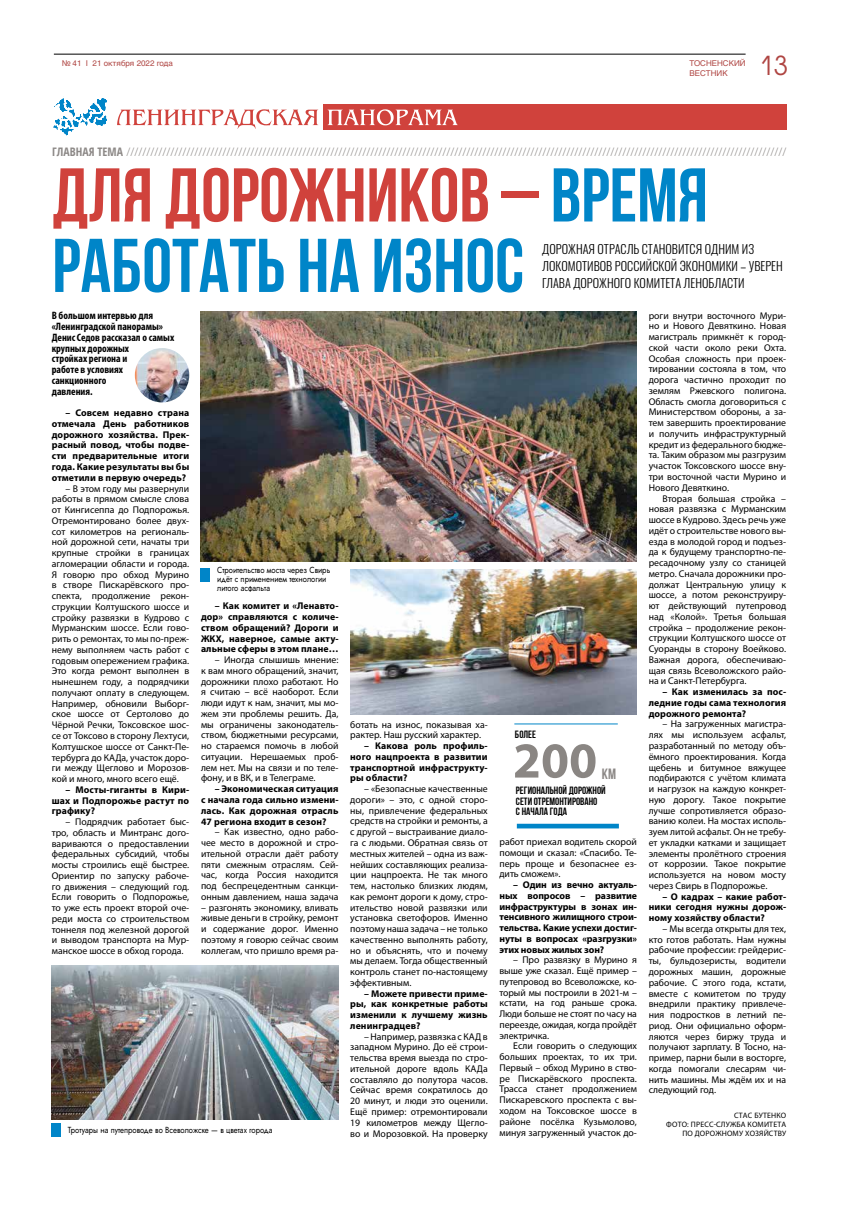
<style>
.page{position:relative;width:842px;height:1214px;background:#fff}
.page>*{position:absolute;margin:0;border:0;box-sizing:border-box;transform-origin:0 0}
.t1{font:700 75.9px/70.4px "Bebas Neue";color:#0085c8}
.t2{font:700 50.6px "Myriad Pro";color:#8a8683}
.t3{font:26px "Avant Garde Gothic C";color:#af4542}
.t4{font:700 14.8px "Bebas Neue";color:#8c8886}
.t5{font:300 12.2px/17.1px "Oswald";color:#000}
.t6{font:300 11.7px "Open Sans";color:#8c8886}
.t7{font:700 condensed 10.8px/10.8px "Myriad Pro";color:#000}
.t8{font:700 10.5px/10.5px "Bebas Neue";color:#000}
.t9{font:9.8px/10.8px "Myriad Pro";color:#000;text-align:justify}
.t10{font:700 9.8px/10.8px "Myriad Pro";letter-spacing:.01em;color:#000;text-align:justify}
.t11{font:8.8px/8.8px "Jost";color:#000;scale:.87 1}
.t12{font:8px/9.6px "Helvetica C";color:#af4542}
.t13{font:7.8px/8.8px "Myriad Pro";letter-spacing:.02em;color:#000;text-align:right}
.s1{font-family:"Open Sans Condensed";font-weight:700}
.s2{color:#d0423c}
</style>
<div class="page">
<hr style="left:54px;top:54px;width:692px;height:1px;background:#000">
<div style="left:323px;top:104px;width:464px;height:25px;background:#d0423c"></div>
<svg style="left:117px;top:109px;width:201px;height:20px"></svg>
<svg style="left:327px;top:109px;width:131px;height:16px"></svg>
<svg style="left:53px;top:98px;width:54px;height:38px"></svg>
<div style="left:517px;top:823px;width:102px;height:5px;background:#0085c8"></div>
<hr style="left:514px;top:723px;width:104px;height:1px;background:#0085c8">
<img style="left:201px;top:311px;width:436px;height:250px">
<img style="left:52px;top:965px;width:286px;height:154px">
<img style="left:135px;top:348px;width:54px;height:54px;border-radius:27px">
<img style="left:350px;top:569px;width:287px;height:145px">
<div style="left:201px;top:567px;width:9px;height:14px;background:#0085c8"></div>
<div style="left:52px;top:1122px;width:9px;height:14px;background:#0085c8"></div>
<p class="t12" style="left:62px;top:59px;width:112px">№ 41 I 21 октября 2022 года</p>
<p class="t12" style="left:689px;top:59px;width:58px">ТОСНЕНСКИЙ<br>ВЕСТНИК</p>
<h3 class="t3" style="left:759px;top:50px;width:30px">13</h3>
<p class="t6" style="left:52px;top:143px;width:736px"><span class="s1">ГЛАВНАЯ ТЕМА</span> /////////////////////////////////////////////////////////////////////////////////////////////////////////////////////////////////////////////////////////////////////</p>
<h1 class="t1" style="left:52px;top:158px;width:657px"><span class="s2">ДЛЯ ДОРОЖНИКОВ –</span> ВРЕМЯ<br>РАБОТАТЬ НА ИЗНОС</h1>
<p class="t5" style="left:542px;top:239px;width:242px">ДОРОЖНАЯ ОТРАСЛЬ СТАНОВИТСЯ ОДНИМ ИЗ<br>ЛОКОМОТИВОВ РОССИЙСКОЙ ЭКОНОМИКИ – УВЕРЕН<br>ГЛАВА ДОРОЖНОГО КОМИТЕТА ЛЕНОБЛАСТИ</p>
<p class="t7" style="left:52px;top:310px;width:124px">В большом интервью для «Ленинградской панорамы»<br>Денис Седов рассказал о самых крупных дорожных<br>стройках региона и<br>работе в условиях санкционного<br>давления.</p>
<p class="t10" style="left:52px;top:407px;width:139px;text-indent:14px">– Совсем недавно страна отмечала День работников дорожного хозяйства. Прек&shy;расный повод, чтобы подве&shy;сти предварительные итоги года. Какие результаты вы бы отметили в первую очередь?</p>
<p class="t9" style="left:52px;top:482px;width:139px;text-indent:14px">– В этом году мы развернули работы в прямом смысле слова от Кингисеппа до Подпорожья.<br>Отремонтировано более двух&shy;сот километров на региональ&shy;ной дорожной сети, начаты три крупные стройки в границах агломерации области и города.<br>Я говорю про обход Мурино в створе Пискарёвского про&shy;спекта, продолжение рекон&shy;струкции Колтушского шоссе и стройку развязки в Кудрово с Мурманским шоссе. Если гово&shy;рить о ремонтах, то мы по-преж&shy;нему выполняем часть работ с годовым опережением графика.<br>Это когда ремонт выполнен в нынешнем году, а подрядчики получают оплату в следующем.<br>Например, обновили Выборг&shy;ское шоссе от Сертолово до Чёрной Речки, Токсовское шос&shy;се от Токсово в сторону Лехтуси, Колтушское шоссе от Санкт-Пе&shy;тербурга до КАДа, участок доро&shy;ги между Щеглово и Морозов&shy;кой и много, много всего ещё.</p>
<p class="t10" style="left:52px;top:783px;width:139px;text-indent:14px">– Мосты-гиганты в Кири&shy;шах и Подпорожье растут по графику?</p>
<p class="t9" style="left:52px;top:816px;width:139px;text-indent:14px">– Подрядчик работает быс&shy;тро, область и Минтранс дого&shy;вариваются о предоставлении федеральных субсидий, чтобы мосты строились ещё быстрее.<br>Ориентир по запуску рабоче&shy;го движения – следующий год.<br>Если говорить о Подпорожье, то уже есть проект второй оче&shy;реди моста со строительством тоннеля под железной дорогой и выводом транспорта на Мур&shy;манское шоссе в обход города.</p>
<p class="t11" style="left:217px;top:566px;width:132px">Строительство моста через Свирь идёт с применением технологии литого асфальта</p>
<p class="t10" style="left:201px;top:600px;width:139px;text-indent:14px">– Как комитет и «Ленавто&shy;дор» справляются с количе&shy;ством обращений? Дороги и ЖКХ, наверное, самые акту&shy;альные сферы в этом плане…</p>
<p class="t9" style="left:201px;top:654px;width:139px;text-indent:14px">– Иногда слышишь мнение: к вам много обращений, значит, дорожники плохо работают. Но я считаю – всё наоборот. Если люди идут к нам, значит, мы мо&shy;жем эти проблемы решить. Да, мы ограничены законодатель&shy;ством, бюджетными ресурсами, но стараемся помочь в любой ситуации. Нерешаемых проб&shy;лем нет. Мы на связи и по теле&shy;фону, и в ВК, и в Телеграме.</p>
<p class="t10" style="left:201px;top:783px;width:139px;text-indent:14px">– Экономическая ситуация с начала года сильно измени&shy;лась. Как дорожная отрасль 47 региона входит в сезон?</p>
<p class="t9" style="left:201px;top:826px;width:139px;text-indent:14px">– Как известно, одно рабо&shy;чее место в дорожной и стро&shy;ительной отрасли даёт работу пяти смежным отраслям. Сей&shy;час, когда Россия находится под беспрецедентным санкци&shy;онным давлением, наша задача</p>
<p class="t9" style="left:201px;top:901px;width:139px">– разгонять экономику, вливать живые деньги в стройку, ремонт и содержание дорог. Именно поэтому я говорю сейчас своим коллегам, что пришло время ра-</p>
<p class="t11" style="left:68px;top:1125px;width:237px">Тротуары на путепроводе во Всеволожске — в цветах города</p>
<p class="t9" style="left:350px;top:718px;width:139px">ботать на износ, показывая ха&shy;рактер. Наш русский характер.</p>
<p class="t10" style="left:350px;top:740px;width:139px;text-indent:14px">– Какова роль профиль&shy;ного нацпроекта в развитии транспортной инфраструкту&shy;ры области?</p>
<p class="t9" style="left:350px;top:783px;width:139px;text-indent:14px">– «Безопасные качественные дороги» – это, с одной сторо&shy;ны, привлечение федеральных средств на стройки и ремонты, а с другой – выстраивание диало&shy;га с людьми. Обратная связь от местных жителей – одна из важ&shy;нейших составляющих реализа&shy;ции нацпроекта. Не так много тем, настолько близких людям, как ремонт дороги к дому, стро&shy;ительство новой развязки или установка светофоров. Именно поэтому наша задача – не только качественно выполнять работу, но и объяснять, что и почему мы делаем. Тогда общественный контроль станет по-настоящему эффективным.</p>
<p class="t10" style="left:350px;top:987px;width:139px;text-indent:14px">– Можете привести приме&shy;ры, как конкретные работы изменили к лучшему жизнь ленинградцев?</p>
<p class="t9" style="left:350px;top:1030px;width:139px;text-indent:14px">– Например, развязка с КАД в западном Мурино. До её строи&shy;тельства время выезда по стро&shy;ительной дороге вдоль КАДа составляло до полутора часов.<br>Сейчас время сократилось до 20 минут, и люди это оценили.<br>Ещё пример: отремонтировали 19 километров между Щегло&shy;во и Морозовкой. На проверку</p>
<p class="t8" style="left:515px;top:728px;width:23px">более</p>
<h2 class="t2" style="left:513px;top:727px;width:86px">200</h2>
<p class="t8" style="left:516px;top:784px;width:91px">региональной дорожной сети отремонтировано<br>с начала года</p>
<h3 class="t4" style="left:602px;top:765px;width:16px">КМ</h3>
<p class="t9" style="left:499px;top:836px;width:139px">работ приехал водитель скорой помощи и сказал: «Спасибо. Те&shy;перь проще и безопаснее ез&shy;дить сможем».</p>
<p class="t10" style="left:499px;top:878px;width:139px;text-indent:14px">– Один из вечно актуаль&shy;ных вопросов – развитие инфраструктуры в зонах ин&shy;тенсивного жилищного строи&shy;тельства. Какие успехи достиг&shy;нуты в вопросах «разгрузки» этих новых жилых зон?</p>
<p class="t9" style="left:499px;top:954px;width:139px;text-indent:14px">– Про развязку в Мурино я выше уже сказал. Ещё пример – путепровод во Всеволожске, ко&shy;торый мы построили в 2021-м – кстати, на год раньше срока.<br>Люди больше не стоят по часу на переезде, ожидая, когда пройдёт электричка.</p>
<p class="t9" style="left:499px;top:1040px;width:139px;text-indent:14px">Если говорить о следующих больших проектах, то их три.<br>Первый – обход Мурино в ство&shy;ре Пискарёвского проспекта.<br>Трасса станет продолжением Пискаревского проспекта с вы&shy;ходом на Токсовское шоссе в районе посёлка Кузьмолово, минуя загруженный участок до-</p>
<p class="t9" style="left:649px;top:310px;width:139px">роги внутри восточного Мури&shy;но и Нового Девяткино. Новая магистраль примкнёт к город&shy;ской части около реки Охта.<br>Особая сложность при проек&shy;тировании состояла в том, что дорога частично проходит по землям Ржевского полигона.<br>Область смогла договориться с Министерством обороны, а за&shy;тем завершить проектирование и получить инфраструктурный кредит из федерального бюдже&shy;та. Таким образом мы разгрузим участок Токсовского шоссе вну&shy;три восточной части Мурино и Нового Девяткино.</p>
<p class="t9" style="left:649px;top:492px;width:139px;text-indent:14px">Вторая большая стройка – новая развязка с Мурманским шоссе в Кудрово. Здесь речь уже идёт о строительстве нового вы&shy;езда в молодой город и подъез&shy;да к будущему транспортно-пе&shy;ресадочному узлу со станицей метро. Сначала дорожники про&shy;должат Центральную улицу к шоссе, а потом реконструиру&shy;ют действующий путепровод над «Колой». Третья большая стройка – продолжение рекон&shy;струкции Колтушского шоссе от Суоранды в сторону Воейково.<br>Важная дорога, обеспечиваю&shy;щая связь Всеволожского райо&shy;на и Санкт-Петербурга.</p>
<p class="t10" style="left:649px;top:686px;width:139px;text-indent:14px">– Как изменилась за пос&shy;ледние годы сама технология дорожного ремонта?</p>
<p class="t9" style="left:649px;top:718px;width:139px;text-indent:14px">– На загруженных магистра&shy;лях мы используем асфальт, разработанный по методу объ&shy;ёмного проектирования. Когда щебень и битумное вяжущее подбираются с учётом климата и нагрузок на каждую конкрет&shy;ную дорогу. Такое покрытие лучше сопротивляется образо&shy;ванию колеи. На мостах исполь&shy;зуем литой асфальт. Он не требу&shy;ет укладки катками и защищает элементы пролётного строения от коррозии. Такое покрытие используется на новом мосту через Свирь в Подпорожье.</p>
<p class="t10" style="left:649px;top:890px;width:139px;text-indent:14px">– О кадрах – какие работ&shy;ники сегодня нужны дорож&shy;ному хозяйству области?</p>
<p class="t9" style="left:649px;top:923px;width:139px;text-indent:14px">– Мы всегда открыты для тех, кто готов работать. Нам нужны рабочие профессии: грейдерис&shy;ты, бульдозеристы, водители дорожных машин, дорожные рабочие. С этого года, кстати, вместе с комитетом по труду внедрили практику привлече&shy;ния подростков в летний пе&shy;риод. Они официально оформ&shy;ляются через биржу труда и получают зарплату. В Тосно, на&shy;пример, парни были в восторге, когда помогали слесарям чи&shy;нить машины. Мы ждём их и на следующий год.</p>
<p class="t13" style="left:666px;top:1111px;width:121px">СТАС БУТЕНКО<br>ФОТО: ПРЕСС-СЛУЖБА КОМИТЕТА<br>ПО ДОРОЖНОМУ ХОЗЯЙСТВУ</p>
</div>
